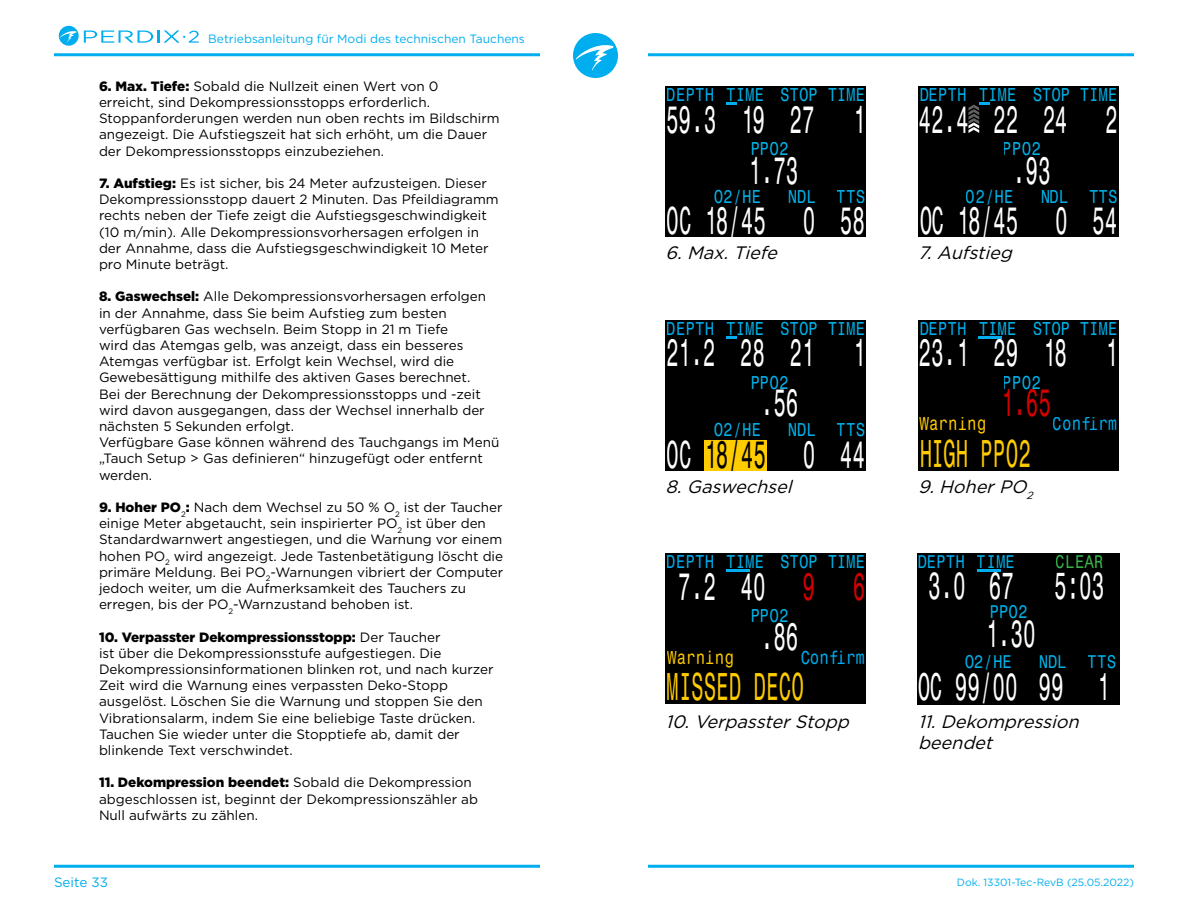
<style>
.page{position:relative;width:1188px;height:918px;background:#fff}
.page>*{position:absolute;margin:0;border:0;box-sizing:border-box;transform-origin:0 0}
.t1{font:35.25px "Monospace Typewriter";color:#fff;scale:.61 1}
.t2{font:35.25px "Monospace Typewriter";color:#fc0;scale:.61 1}
.t3{font:35.25px "Monospace Typewriter";color:#d40000;scale:.61 1}
.t4{font:34.8px "Monospace Typewriter";color:#fff;scale:.62 1}
.t5{font:italic 18px/21.6px "Gotham HTF";color:#000}
.t6{font:16.95px "Monospace Typewriter";color:#00b3ea;scale:.96 1}
.t7{font:16.95px "Monospace Typewriter";color:#00aeef;scale:.96 1}
.t8{font:16.95px "Monospace Typewriter";color:#fc0;scale:.96 1}
.t9{font:16.8px "Monospace Typewriter";color:#00b3ea}
.t10{font:16.8px "Monospace Typewriter";color:#00aeef}
.t11{font:16.8px "Monospace Typewriter";color:#39b54a}
.t12{font:13.5px/16.2px "Gotham HTF";color:#000}
.t13{font:13.5px "Gotham HTF";color:#00aeef}
.t14{font:12px "Gotham HTF";color:#00aeef}
.t15{font:10.5px "Gotham HTF";color:#00aeef}
.s1{font-weight:900}
.s2{color:#00b3ea}
.s3{color:#000}
.s4{color:#d40000}
</style>
<div class="page">
<hr style="left:54px;top:53px;width:486px;height:3px;background:#00aeef">
<hr style="left:648px;top:53px;width:486px;height:3px;background:#00aeef">
<hr style="left:54px;top:865px;width:486px;height:3px;background:#00aeef">
<hr style="left:648px;top:865px;width:486px;height:3px;background:#00aeef">
<svg style="left:573px;top:33px;width:45px;height:45px"></svg>
<div style="left:666px;top:86px;width:200px;height:151px;background:#000"></div>
<svg style="left:726px;top:103px;width:11px;height:2px"></svg>
<div style="left:918px;top:86px;width:200px;height:151px;background:#000"></div>
<svg style="left:968px;top:103px;width:22px;height:30px"></svg>
<div style="left:666px;top:320px;width:200px;height:151px;background:#000"></div>
<div style="left:704px;top:440px;width:63px;height:31px;background:#fc0"></div>
<svg style="left:726px;top:336px;width:11px;height:2px"></svg>
<div style="left:666px;top:553px;width:200px;height:151px;background:#000"></div>
<hr style="left:726px;top:570px;width:24px;height:2px;background:#00aeef">
<div style="left:918px;top:320px;width:200px;height:151px;background:#000"></div>
<hr style="left:979px;top:336px;width:23px;height:2px;background:#00aeef">
<div style="left:917px;top:553px;width:202px;height:151px;background:#000"></div>
<hr style="left:977px;top:569px;width:23px;height:3px;background:#00aeef">
<svg style="left:59px;top:26px;width:140px;height:20px"></svg>
<p class="t14" style="left:208px;top:33px;width:318px">Betriebsanleitung für Modi des technischen Tauchens</p>
<p class="t12" style="left:99px;top:78px;width:402px"><span class="s1">6. Max. Tiefe:</span> Sobald die Nullzeit einen Wert von 0<br>erreicht, sind Dekompressionsstopps erforderlich.<br>Stoppanforderungen werden nun oben rechts im Bildschirm angezeigt. Die Aufstiegszeit hat sich erhöht, um die Dauer der Dekompressionsstopps einzubeziehen.</p>
<p class="t12" style="left:99px;top:175px;width:401px"><span class="s1">7. Aufstieg:</span> Es ist sicher, bis 24 Meter aufzusteigen. Dieser Dekompressionsstopp dauert 2 Minuten. Das Pfeildiagramm rechts neben der Tiefe zeigt die Aufstiegsgeschwindigkeit (10 m/min). Alle Dekompressionsvorhersagen erfolgen in der Annahme, dass die Aufstiegsgeschwindigkeit 10 Meter pro Minute beträgt.</p>
<p class="t12" style="left:99px;top:288px;width:389px"><span class="s1">8. Gaswechsel:</span> Alle Dekompressionsvorhersagen erfolgen in der Annahme, dass Sie beim Aufstieg zum besten verfügbaren Gas wechseln. Beim Stopp in 21 m Tiefe<br>wird das Atemgas gelb, was anzeigt, dass ein besseres Atemgas verfügbar ist. Erfolgt kein Wechsel, wird die Gewebesättigung mithilfe des aktiven Gases berechnet.<br>Bei der Berechnung der Dekompressionsstopps und -zeit wird davon ausgegangen, dass der Wechsel innerhalb der nächsten 5 Sekunden erfolgt.</p>
<p class="t12" style="left:99px;top:434px;width:402px">Verfügbare Gase können während des Tauchgangs im Menü „Tauch Setup &gt; Gas definieren“ hinzugefügt oder entfernt werden.</p>
<p class="t12" style="left:99px;top:499px;width:406px"><span class="s1">9. Hoher PO</span><sub>2</sub><span class="s1">:</span> Nach dem Wechsel zu 50 % O<sub>2</sub> ist der Taucher einige Meter abgetaucht, sein inspirierter PO<sub>2</sub> ist über den Standardwarnwert angestiegen, und die Warnung vor einem hohen PO<sub>2</sub> wird angezeigt. Jede Tastenbetätigung löscht die primäre Meldung. Bei PO<sub>2</sub>-Warnungen vibriert der Computer jedoch weiter, um die Aufmerksamkeit des Tauchers zu erregen, bis der PO<sub>2</sub>-Warnzustand behoben ist.</p>
<p class="t12" style="left:99px;top:629px;width:396px"><span class="s1">10. Verpasster Dekompressionsstopp:</span> Der Taucher<br>ist über die Dekompressionsstufe aufgestiegen. Die Dekompressionsinformationen blinken rot, und nach kurzer Zeit wird die Warnung eines verpassten Deko-Stopp ausgelöst. Löschen Sie die Warnung und stoppen Sie den Vibrationsalarm, indem Sie eine beliebige Taste drücken.<br>Tauchen Sie wieder unter die Stopptiefe ab, damit der blinkende Text verschwindet.</p>
<p class="t12" style="left:99px;top:774px;width:380px"><span class="s1">11. Dekompression beendet:</span> Sobald die Dekompression abgeschlossen ist, beginnt der Dekompressionszähler ab<br>Null aufwärts zu zählen.</p>
<p class="t7" style="left:667px;top:83px;width:103px">DEPTH <span class="s2">TIME</span></p>
<p class="t6" style="left:780px;top:83px;width:90px">STOP TIME</p>
<p class="t7" style="left:919px;top:83px;width:103px">DEPTH <span class="s2">TIME</span></p>
<p class="t6" style="left:1032px;top:83px;width:90px">STOP TIME</p>
<p class="t1" style="left:666px;top:96px;width:328px">59.3 19 27 1</p>
<p class="t1" style="left:918px;top:96px;width:328px">42.4 22 24 2</p>
<p class="t6" style="left:750px;top:138px;width:41px">PPO2</p>
<h1 class="t1" style="left:748px;top:147px;width:84px">1.73</h1>
<p class="t6" style="left:1003px;top:138px;width:41px">PPO2</p>
<h1 class="t1" style="left:1013px;top:147px;width:63px">.93</h1>
<p class="t6" style="left:714px;top:185px;width:51px">O2/HE</p>
<p class="t6" style="left:788px;top:185px;width:31px">NDL</p>
<p class="t6" style="left:837px;top:185px;width:31px">TTS</p>
<h1 class="t1" style="left:667px;top:197px;width:327px">OC 18/45 0 58</h1>
<p class="t6" style="left:966px;top:185px;width:51px">O2/HE</p>
<p class="t6" style="left:1040px;top:185px;width:31px">NDL</p>
<p class="t6" style="left:1089px;top:185px;width:31px">TTS</p>
<h1 class="t1" style="left:919px;top:197px;width:327px">OC 18/45 0 54</h1>
<p class="t5" style="left:666px;top:241px;width:118px">6.Max.Tiefe</p>
<p class="t5" style="left:918px;top:241px;width:101px">7.Aufstieg</p>
<p class="t7" style="left:667px;top:317px;width:103px">DEPTH <span class="s2">TIME</span></p>
<p class="t6" style="left:780px;top:317px;width:90px">STOP TIME</p>
<p class="t7" style="left:919px;top:317px;width:103px">DEPTH <span class="s2">TIME</span></p>
<p class="t6" style="left:1032px;top:317px;width:90px">STOP TIME</p>
<p class="t1" style="left:666px;top:329px;width:328px">21.2 28 21 1</p>
<p class="t1" style="left:918px;top:329px;width:328px">23.1 29 18 1</p>
<p class="t6" style="left:750px;top:371px;width:41px">PPO2</p>
<h1 class="t1" style="left:761px;top:379px;width:63px">.56</h1>
<p class="t6" style="left:714px;top:418px;width:51px">O2/HE</p>
<p class="t6" style="left:788px;top:418px;width:31px">NDL</p>
<p class="t6" style="left:837px;top:418px;width:31px">TTS</p>
<h1 class="t1" style="left:667px;top:431px;width:327px">OC <span class="s3">18/45</span> 0 44</h1>
<p class="t6" style="left:1003px;top:371px;width:41px">PPO2</p>
<h1 class="t3" style="left:1001px;top:379px;width:84px">1.65</h1>
<p class="t8" style="left:920px;top:413px;width:71px">Warning</p>
<p class="t7" style="left:1053px;top:413px;width:69px">Confirm</p>
<h1 class="t2" style="left:919px;top:430px;width:185px">HIGH PPO2</h1>
<p class="t5" style="left:666px;top:475px;width:133px">8.Gaswechsel</p>
<p class="t5" style="left:918px;top:475px;width:119px">9.HoherPO<sub>2</sub></p>
<p class="t7" style="left:667px;top:550px;width:103px">DEPTH <span class="s2">TIME</span></p>
<p class="t6" style="left:780px;top:550px;width:90px">STOP TIME</p>
<p class="t1" style="left:678px;top:563px;width:308px">7.2 40 <span class="s4">9 6</span></p>
<p class="t6" style="left:750px;top:605px;width:41px">PPO2</p>
<h1 class="t1" style="left:761px;top:613px;width:63px">.86</h1>
<p class="t8" style="left:667px;top:646px;width:71px">Warning</p>
<p class="t7" style="left:800px;top:646px;width:69px">Confirm</p>
<p class="t10" style="left:917px;top:550px;width:99px">DEPTH <span class="s2">TIME</span></p>
<p class="t11" style="left:1056px;top:550px;width:49px">CLEAR</p>
<p class="t4" style="left:928px;top:563px;width:62px">3.0</p>
<p class="t4" style="left:985px;top:611px;width:83px">1.30</p>
<p class="t4" style="left:1054px;top:562px;width:83px">5:03</p>
<p class="t4" style="left:989px;top:563px;width:42px">67</p>
<p class="t9" style="left:989px;top:601px;width:40px">PPO2</p>
<p class="t9" style="left:964px;top:651px;width:49px">O2/HE</p>
<p class="t9" style="left:1039px;top:651px;width:30px">NDL</p>
<p class="t9" style="left:1088px;top:651px;width:30px">TTS</p>
<h1 class="t2" style="left:667px;top:663px;width:227px">MISSED DECO</h1>
<h2 class="t4" style="left:917px;top:663px;width:163px">OC 99/00</h2>
<p class="t4" style="left:1039px;top:663px;width:116px">99 1</p>
<p class="t5" style="left:666px;top:710px;width:190px">10.VerpassterStopp</p>
<p class="t5" style="left:918px;top:710px;width:167px">11.Dekompression beendet</p>
<p class="t13" style="left:54px;top:875px;width:56px">Seite 33</p>
<p class="t15" style="left:957px;top:876px;width:179px">Dok. 13301-Tec-RevB (25.05.2022)</p>
</div>
